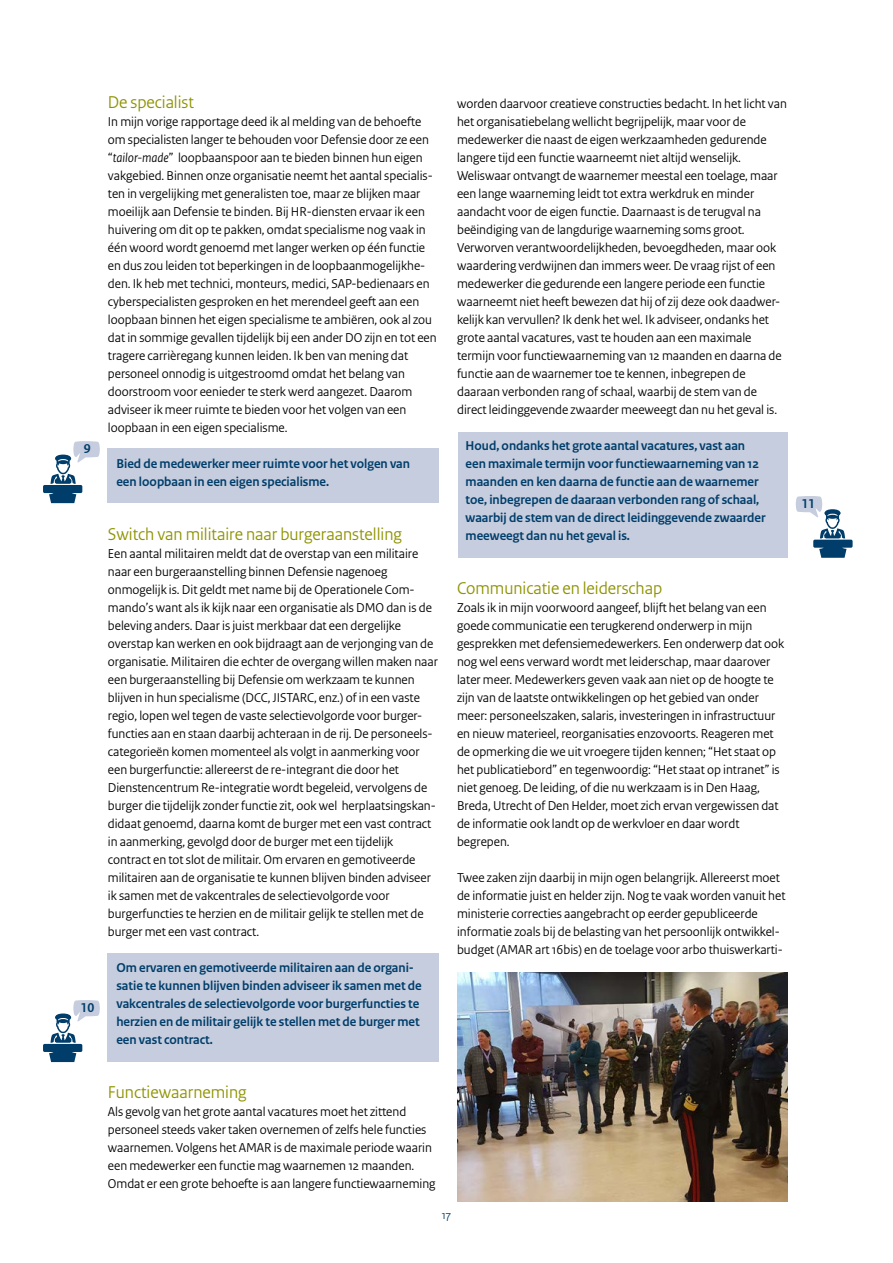
<style>
.page{position:relative;width:893px;height:1263px;background:#fff}
.page>*{position:absolute;margin:0;border:0;box-sizing:border-box;transform-origin:0 0}
.t1{font:18px "Rijksoverheid Sans Heading";color:#8e9300}
.t2{font:13.5px/18px "Rijksoverheid Sans Heading";color:#000}
.t3{font:700 13.5px/18px "Rijksoverheid Sans Heading";color:#003d6a}
.t4{font:12px "Rijksoverheid Sans Heading";color:#003d6a}
.s1{font-style:italic}
</style>
<div class="page">
<div style="left:107px;top:954px;width:332px;height:108px;background:#c5cdde"></div>
<svg style="left:43px;top:1000px;width:57px;height:62px"></svg>
<div style="left:107px;top:448px;width:332px;height:55px;background:#c5cdde"></div>
<svg style="left:43px;top:441px;width:57px;height:62px"></svg>
<div style="left:458px;top:432px;width:329px;height:126px;background:#c5cdde"></div>
<svg style="left:796px;top:496px;width:57px;height:62px"></svg>
<img style="left:458px;top:973px;width:330px;height:228px">
<p class="t3" style="left:84px;top:440px;width:8px">9</p>
<p class="t3" style="left:80px;top:999px;width:15px">10</p>
<h1 class="t1" style="left:108px;top:92px;width:88px">De specialist</h1>
<p class="t2" style="left:108px;top:113px;width:330px">In mijn vorige rapportage deed ik al melding van de behoefte om specialisten langer te behouden voor Defensie door ze een “<span class="s1">tailor-made</span>” loopbaanspoor aan te bieden binnen hun eigen vakgebied. Binnen onze organisatie neemt het aantal specialis&shy;ten in vergelijking met generalisten toe, maar ze blijken maar moeilijk aan Defensie te binden. Bij HR-diensten ervaar ik een huivering om dit op te pakken, omdat specialisme nog vaak in één woord wordt genoemd met langer werken op één functie en dus zou leiden tot beperkingen in de loopbaanmogelijkhe&shy;den. Ik heb met technici, monteurs, medici, SAP-bedienaars en cyberspecialisten gesproken en het merendeel geeft aan een loopbaan binnen het eigen specialisme te ambiëren, ook al zou dat in sommige gevallen tijdelijk bij een ander DO zijn en tot een tragere carrièregang kunnen leiden. Ik ben van mening dat personeel onnodig is uitgestroomd omdat het belang van doorstroom voor eenieder te sterk werd aangezet. Daarom adviseer ik meer ruimte te bieden voor het volgen van een loopbaan in een eigen specialisme.</p>
<p class="t3" style="left:116px;top:455px;width:295px">Bied de medewerker meer ruimte voor het volgen van een loopbaan in een eigen specialisme.</p>
<h1 class="t1" style="left:108px;top:524px;width:296px">Switch van militaire naar burgeraanstelling</h1>
<p class="t2" style="left:108px;top:545px;width:331px">Een aantal militairen meldt dat de overstap van een militaire naar een burgeraanstelling binnen Defensie nagenoeg onmogelijk is. Dit geldt met name bij de Operationele Com&shy;mando’s want als ik kijk naar een organisatie als DMO dan is de beleving anders. Daar is juist merkbaar dat een dergelijke overstap kan werken en ook bijdraagt aan de verjonging van de organisatie. Militairen die echter de overgang willen maken naar een burgeraanstelling bij Defensie om werkzaam te kunnen blijven in hun specialisme (DCC, JISTARC, enz.) of in een vaste regio, lopen wel tegen de vaste selectievolgorde voor burger&shy;functies aan en staan daarbij achteraan in de rij. De personeels&shy;categorieën komen momenteel als volgt in aanmerking voor een burgerfunctie: allereerst de re-integrant die door het Dienstencentrum Re-integratie wordt begeleid, vervolgens de burger die tijdelijk zonder functie zit, ook wel herplaatsingskan&shy;didaat genoemd, daarna komt de burger met een vast contract in aanmerking, gevolgd door de burger met een tijdelijk contract en tot slot de militair. Om ervaren en gemotiveerde militairen aan de organisatie te kunnen blijven binden adviseer ik samen met de vakcentrales de selectievolgorde voor burgerfuncties te herzien en de militair gelijk te stellen met de burger met een vast contract.</p>
<p class="t3" style="left:116px;top:959px;width:307px">Om ervaren en gemotiveerde militairen aan de organi&shy;satie te kunnen blijven binden adviseer ik samen met de vakcentrales de selectievolgorde voor burgerfuncties te herzien en de militair gelijk te stellen met de burger met een vast contract.</p>
<p class="t2" style="left:457px;top:95px;width:331px">worden daarvoor creatieve constructies bedacht. In het licht van het organisatiebelang wellicht begrijpelijk, maar voor de medewerker die naast de eigen werkzaamheden gedurende langere tijd een functie waarneemt niet altijd wenselijk.<br>Weliswaar ontvangt de waarnemer meestal een toelage, maar een lange waarneming leidt tot extra werkdruk en minder aandacht voor de eigen functie. Daarnaast is de terugval na beëindiging van de langdurige waarneming soms groot.<br>Verworven verantwoordelijkheden, bevoegdheden, maar ook waardering verdwijnen dan immers weer. De vraag rijst of een medewerker die gedurende een langere periode een functie waarneemt niet heeft bewezen dat hij of zij deze ook daadwer&shy;kelijk kan vervullen? Ik denk het wel. Ik adviseer, ondanks het grote aantal vacatures, vast te houden aan een maximale termijn voor functiewaarneming van 12 maanden en daarna de functie aan de waarnemer toe te kennen, inbegrepen de daaraan verbonden rang of schaal, waarbij de stem van de direct leidinggevende zwaarder meeweegt dan nu het geval is.</p>
<p class="t3" style="left:466px;top:437px;width:302px">Houd, ondanks het grote aantal vacatures, vast aan een maximale termijn voor functiewaarneming van 12 maanden en ken daarna de functie aan de waarnemer toe, inbegrepen de daaraan verbonden rang of schaal, waarbij de stem van de direct leidinggevende zwaarder meeweegt dan nu het geval is.</p>
<h1 class="t1" style="left:457px;top:578px;width:207px">Communicatie en leiderschap</h1>
<p class="t2" style="left:457px;top:599px;width:329px">Zoals ik in mijn voorwoord aangeef, blijft het belang van een goede communicatie een terugkerend onderwerp in mijn gesprekken met defensiemedewerkers. Een onderwerp dat ook nog wel eens verward wordt met leiderschap, maar daarover later meer. Medewerkers geven vaak aan niet op de hoogte te zijn van de laatste ontwikkelingen op het gebied van onder meer: personeelszaken, salaris, investeringen in infrastructuur en nieuw materieel, reorganisaties enzovoorts. Reageren met de opmerking die we uit vroegere tijden kennen; “Het staat op het publicatiebord” en tegenwoordig: “Het staat op intranet” is niet genoeg. De leiding, of die nu werkzaam is in Den Haag, Breda, Utrecht of Den Helder, moet zich ervan vergewissen dat de informatie ook landt op de werkvloer en daar wordt begrepen.</p>
<p class="t2" style="left:457px;top:869px;width:330px">Twee zaken zijn daarbij in mijn ogen belangrijk. Allereerst moet de informatie juist en helder zijn. Nog te vaak worden vanuit het ministerie correcties aangebracht op eerder gepubliceerde informatie zoals bij de belasting van het persoonlijk ontwikkel&shy;budget (AMAR art 16bis) en de toelage voor arbo thuiswerkarti-</p>
<p class="t3" style="left:801px;top:495px;width:15px">11</p>
<h1 class="t1" style="left:108px;top:1082px;width:140px">Functiewaarneming</h1>
<p class="t2" style="left:108px;top:1103px;width:329px">Als gevolg van het grote aantal vacatures moet het zittend personeel steeds vaker taken overnemen of zelfs hele functies waarnemen. Volgens het AMAR is de maximale periode waarin een medewerker een functie mag waarnemen 12 maanden.<br>Omdat er een grote behoefte is aan langere functiewaarneming</p>
<p class="t4" style="left:442px;top:1208px;width:11px">17</p>
</div>
